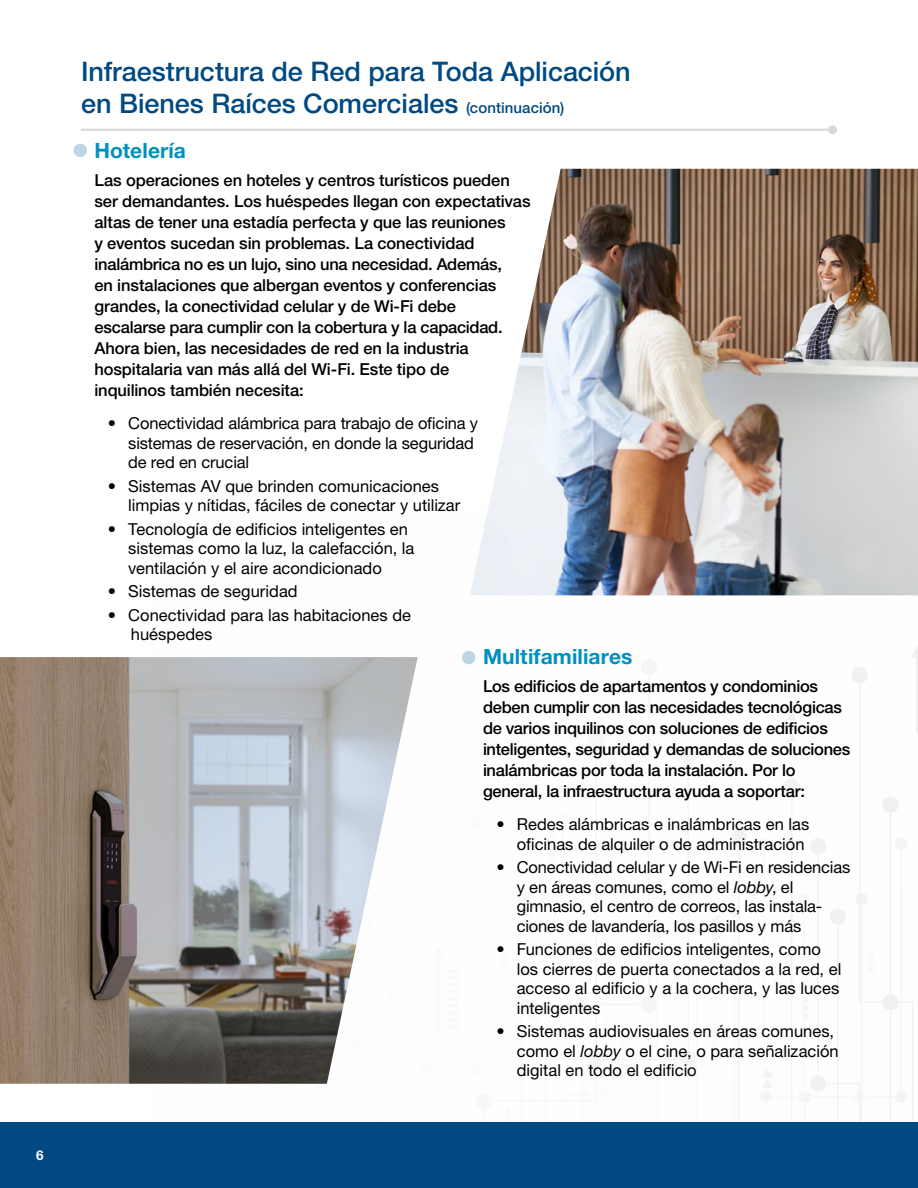
<style>
.page{position:relative;width:918px;height:1188px;background:#fff}
.page>*{position:absolute;margin:0;border:0;box-sizing:border-box;transform-origin:0 0}
.t1{font:500 27px/32.4px "Helvetica Neue LT Std";color:#004981}
.t2{font:700 21px "Helvetica Neue LT Std";letter-spacing:.005em;color:#0090be}
.t3{font:16.5px/19.5px "Helvetica Neue LT Std";color:#000}
.t4{font:500 16.5px/21px "Helvetica Neue LT Std";letter-spacing:-.01em;color:#000}
.t5{font:700 13.5px "Helvetica Neue LT Std";color:#fff}
.s1{font-size:15px}
.s2{font-style:italic}
</style>
<div class="page">
<div style="left:852px;top:667px;width:16px;height:16px;background:#f0f1f1;border-radius:50%"></div>
<div style="left:641px;top:659px;width:16px;height:16px;background:#f4f5f5;border-radius:50%"></div>
<svg style="left:912px;top:647px;width:6px;height:10px"></svg>
<hr style="left:916px;top:655px;width:2px;height:78px;background:#929aa0">
<svg style="left:629px;top:675px;width:289px;height:447px"></svg>
<div style="left:0;top:1122px;width:918px;height:66px;background:#004981"></div>
<img style="left:470px;top:169px;width:448px;height:426px">
<img style="left:0;top:657px;width:418px;height:427px">
<hr style="left:81px;top:129px;width:751px;height:2px;background:#b1b4b6">
<div style="left:828px;top:125px;width:9px;height:9px;background:#d8d9da;border-radius:50%"></div>
<div style="left:74px;top:144px;width:13px;height:13px;background:#bed5e4;border-radius:50%"></div>
<div style="left:462px;top:651px;width:14px;height:13px;background:#bed5e4;border-radius:50%"></div>
<p class="t5" style="left:36px;top:1147px;width:9px">6</p>
<h1 class="t1" style="left:81px;top:55px;width:551px">Infraestructura de Red para Toda Aplicación en Bienes Raíces Comerciales <span class="s1">(continuación)</span></h1>
<p class="t2" style="left:94px;top:138px;width:93px">Hotelería</p>
<p class="t4" style="left:94px;top:169px;width:438px">Las operaciones en hoteles y centros turísticos pueden ser demandantes. Los huéspedes llegan con expectativas altas de tener una estadía perfecta y que las reuniones<br>y eventos sucedan sin problemas. La conectividad inalámbrica no es un lujo, sino una necesidad. Además,<br>en instalaciones que albergan eventos y conferencias grandes, la conectividad celular y de Wi-Fi debe escalarse para cumplir con la cobertura y la capacidad.<br>Ahora bien, las necesidades de red en la industria hospitalaria van más allá del Wi-Fi. Este tipo de<br>inquilinos también necesita:</p>
<p class="t3" style="left:128px;top:413px;width:351px;text-indent:-20px">• Conectividad alámbrica para trabajo de oficina y sistemas de reservación, en donde la seguridad de red en crucial</p>
<p class="t3" style="left:128px;top:476px;width:334px;text-indent:-20px">• Sistemas AV que brinden comunicaciones limpias y nítidas, fáciles de conectar y utilizar</p>
<p class="t3" style="left:128px;top:519px;width:288px;text-indent:-20px">• Tecnología de edificios inteligentes en sistemas como la luz, la calefacción, la ventilación y el aire acondicionado</p>
<p class="t3" style="left:108px;top:581px;width:191px">• Sistemas de seguridad</p>
<p class="t3" style="left:131px;top:605px;width:282px;text-indent:-23px">• Conectividad para las habitaciones de huéspedes</p>
<p class="t2" style="left:483px;top:644px;width:151px">Multifamiliares</p>
<p class="t4" style="left:483px;top:676px;width:369px">Los edificios de apartamentos y condominios deben cumplir con las necesidades tecnológicas de varios inquilinos con soluciones de edificios inteligentes, seguridad y demandas de soluciones inalámbricas por toda la instalación. Por lo general, la infraestructura ayuda a soportar:</p>
<p class="t3" style="left:496px;top:814px;width:314px;text-align:right">• Redes alámbricas e inalámbricas en las oficinas de alquiler o de administración</p>
<p class="t3" style="left:517px;top:857px;width:335px;text-indent:-20px">• Conectividad celular y de Wi-Fi en residencias y en áreas comunes, como el <span class="s2">lobby</span>, el gimnasio, el centro de correos, las instala&shy;ciones de lavandería, los pasillos y más</p>
<p class="t3" style="left:517px;top:940px;width:326px;text-indent:-20px">• Funciones de edificios inteligentes, como los cierres de puerta conectados a la red, el acceso al edificio y a la cochera, y las luces inteligentes</p>
<p class="t3" style="left:517px;top:1022px;width:323px;text-indent:-20px">• Sistemas audiovisuales en áreas comunes, como el <span class="s2">lobby</span> o el cine, o para señalización digital en todo el edificio</p>
</div>
